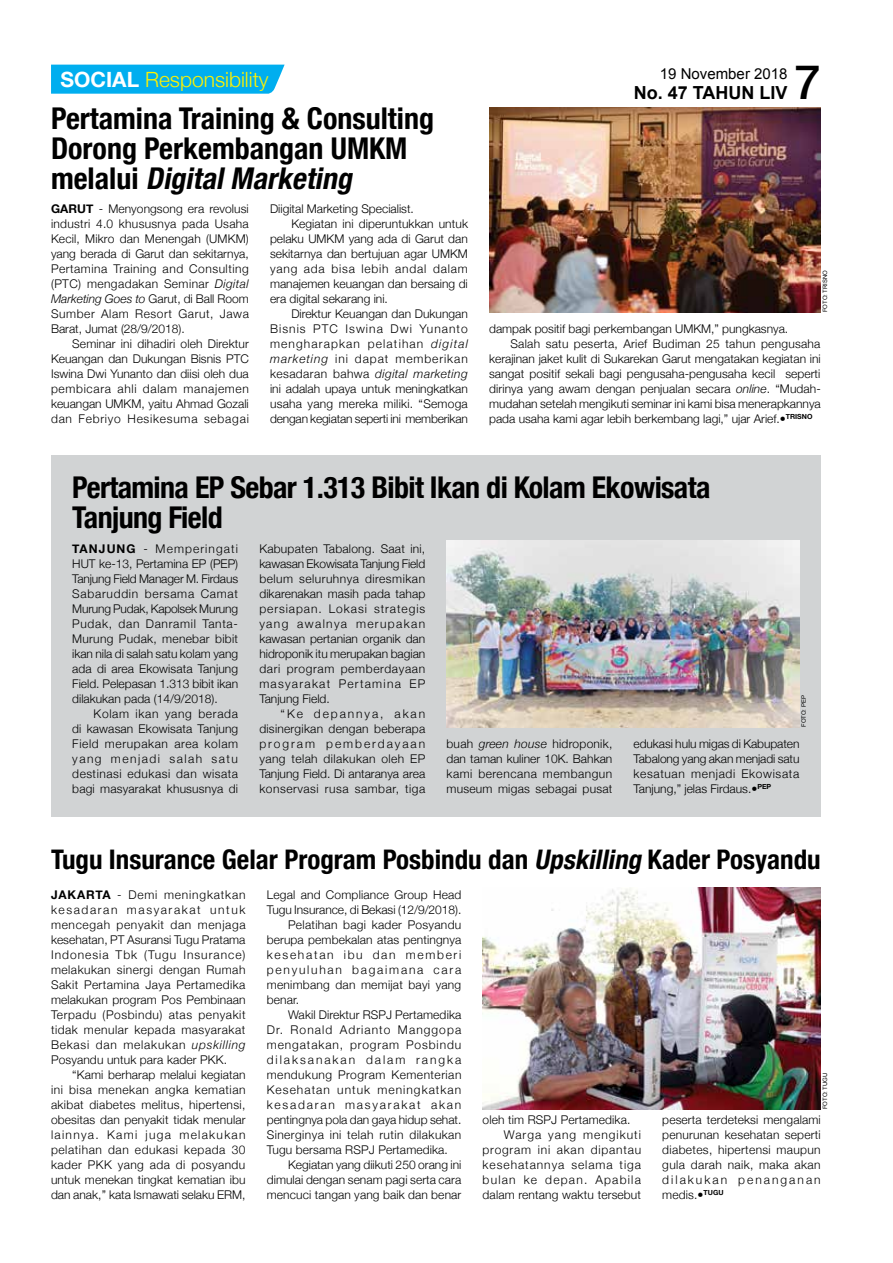
<style>
.page{position:relative;width:893px;height:1263px;background:#fff}
.page>*{position:absolute;margin:0;border:0;box-sizing:border-box;transform-origin:0 0}
.t1{font:500 47.25px "Helvetica Neue";color:#000}
.t2{font:700 condensed 30px/30px "Helvetica Neue";color:#000}
.t3{font:700 condensed 30px/30px "Helvetica Neue";letter-spacing:-.02em;color:#000}
.t4{font:700 condensed 27px "Helvetica Neue";color:#000}
.t5{font:300 21px "Helvetica Neue";color:#fff200}
.t6{font:700 18px "Arial";color:#000}
.t7{font:15px "Arial";color:#000}
.t8{font:300 12px/15px "Helvetica Neue";letter-spacing:.01em;color:#000;text-align:justify}
.t9{font:300 12px "Helvetica Neue";letter-spacing:.085em;color:#000}
.t10{font:300 12px "Helvetica Neue";letter-spacing:.075em;color:#000}
.t11{font:300 12px "Helvetica Neue";letter-spacing:.065em;color:#000}
.t12{font:300 12px "Helvetica Neue";letter-spacing:.145em;color:#000}
.t13{font:300 12px "Helvetica Neue";letter-spacing:-.015em;color:#000}
.t14{font:300 12px "Helvetica Neue";letter-spacing:.035em;color:#000}
.t15{font:italic 300 12px "Helvetica Neue";letter-spacing:.035em;color:#000}
.t16{font:300 12px "Helvetica Neue";letter-spacing:.095em;color:#000}
.t17{font:300 12px "Helvetica Neue";letter-spacing:.04em;color:#000}
.t18{font:300 12px "Helvetica Neue";letter-spacing:.09em;color:#000}
.t19{font:300 12px "Helvetica Neue";letter-spacing:.16em;color:#000}
.t20{font:300 12px "Helvetica Neue";letter-spacing:.15em;color:#000}
.t21{font:300 12px "Helvetica Neue";letter-spacing:.08em;color:#000}
.t22{font:300 12px "Helvetica Neue";letter-spacing:.1em;color:#000}
.t23{font:700 12px "Helvetica Neue";color:#000}
.t24{font:6px "Arial";color:#000}
.s1{font-weight:700;color:#fff}
.s2{font-style:italic}
.s3{font-weight:700}
.s4{font-style:normal}
</style>
<div class="page">
<svg style="left:51px;top:64px;width:234px;height:30px;background:#0fb2ef"></svg>
<div style="left:51px;top:455px;width:770px;height:361px;background:#d1d3d4"></div>
<img style="left:489px;top:108px;width:332px;height:204px">
<img style="left:446px;top:541px;width:353px;height:186px">
<img style="left:483px;top:887px;width:338px;height:222px">
<h3 class="t5" style="left:61px;top:63px;width:210px"><span class="s1">SOCIAL</span> Responsibility</h3>
<h2 class="t2" style="left:51px;top:101px;width:384px">Pertamina Training &amp; Consulting<br>Dorong Perkembangan UMKM m e l a l u i <span class="s2">DigitalMarketing</span></h2>
<p class="t8" style="left:51px;top:201px;width:199px"><span class="s3">GARUT</span> - Menyongsong era revolusi industri 4.0 khususnya pada Usaha Kecil, Mikro dan Menengah (UMKM) yang berada di Garut dan sekitarnya, Pertamina Training and Consulting (PTC) mengadakan Seminar <span class="s2">Digital Marketing Goes to</span> Garut, di Ball Room Sumber Alam Resort Garut, Jawa Barat, Jumat (28/9/2018).</p>
<p class="t8" style="left:51px;top:336px;width:199px;text-indent:21px">Seminar ini dihadiri oleh Direktur Keuangan dan Dukungan Bisnis PTC Iswina Dwi Yunanto dan diisi oleh dua pembicara ahli dalam manajemen keuangan UMKM, yaitu Ahmad Gozali dan Febriyo Hesikesuma sebagai</p>
<p class="t8" style="left:270px;top:201px;width:145px">Diigital Marketing Specialist.</p>
<p class="t8" style="left:291px;top:216px;width:178px">Kegiatan ini diperuntukkan untuk</p>
<p class="t8" style="left:270px;top:231px;width:199px">pelaku UMKM yang ada di Garut dan</p>
<p class="t8" style="left:270px;top:246px;width:199px">sekitarnya dan bertujuan agar UMKM</p>
<p class="t11" style="left:270px;top:259px;width:199px">yang ada bisa lebih andal dalam</p>
<p class="t8" style="left:270px;top:276px;width:199px">manajemen keuangan dan bersaing di</p>
<p class="t8" style="left:270px;top:291px;width:119px">era digital sekarang ini.</p>
<p class="t8" style="left:291px;top:306px;width:178px">Direktur Keuangan dan Dukungan</p>
<p class="t9" style="left:270px;top:319px;width:199px">Bisnis PTC Iswina Dwi Yunanto</p>
<p class="t16" style="left:270px;top:334px;width:199px">mengharapkan pelatihan <span class="s2">digital</span></p>
<p class="t10" style="left:270px;top:349px;width:199px"><span class="s2">marketing</span> ini dapat memberikan</p>
<p class="t15" style="left:270px;top:364px;width:199px"><span class="s4">kesadaran bahwa</span> digital marketing</p>
<p class="t8" style="left:270px;top:381px;width:199px">ini adalah upaya untuk meningkatkan</p>
<p class="t8" style="left:270px;top:396px;width:199px">usaha yang mereka miliki. “Semoga</p>
<p class="t13" style="left:270px;top:409px;width:199px">dengan kegiatan seperti ini memberikan</p>
<p class="t7" style="left:660px;top:64px;width:129px">19 November 2018</p>
<h3 class="t6" style="left:634px;top:81px;width:155px">No. 47 TAHUN LIV</h3>
<h1 class="t1" style="left:794px;top:44px;width:28px">7</h1>
<p class="t24" style="left:821px;top:312px;width:44px;rotate:-90deg">foto: trisno</p>
<p class="t8" style="left:489px;top:321px;width:301px">dampak positif bagi perkembangan UMKM,” pungkasnya.</p>
<p class="t8" style="left:510px;top:336px;width:312px">Salah satu peserta, Arief Budiman 25 tahun pengusaha</p>
<p class="t8" style="left:489px;top:351px;width:333px">kerajinan jaket kulit di Sukarekan Garut mengatakan kegiatan ini</p>
<p class="t8" style="left:489px;top:366px;width:333px">sangat positif sekali bagi pengusaha-pengusaha kecil seperti</p>
<p class="t8" style="left:489px;top:381px;width:333px">dirinya yang awam dengan penjualan secara <span class="s2">online</span>. “Mudah-</p>
<p class="t8" style="left:489px;top:396px;width:333px">mudahan setelah mengikuti seminar ini kami bisa menerapkannya</p>
<p class="t8" style="left:489px;top:411px;width:325px">pada usaha kami agar lebih berkembang lagi,” ujar Arief.•<sup>TRISNO</sup></p>
<h2 class="t3" style="left:72px;top:471px;width:640px">Pertamina EP Sebar 1.313 Bibit Ikan di Kolam Ekowisata<br>Tanjung Field</h2>
<p class="t23" style="left:72px;top:539px;width:55px">TANJ UNG</p>
<p class="t8" style="left:259px;top:540px;width:167px">Kabupaten Tabalong. Saat ini, kawasan Ekowisata Tanjung Field belum seluruhnya diresmikan dikarenakan masih pada tahap persiapan. Lokasi strategis yang awalnya merupakan kawasan pertanian organik dan hidroponik itu merupakan bagian dari program pemberdayaan masyarakat Pertamina EP Tanjung Field.</p>
<p class="t8" style="left:259px;top:705px;width:167px;text-indent:21px">“Ke depannya, akan disinergikan dengan beberapa program pemberdayaan yang telah dilakukan oleh EP Tanjung Field. Di antaranya area konservasi rusa sambar, tiga</p>
<p class="t8" style="left:72px;top:540px;width:167px;text-indent:71px">- Memperingati HUT ke-13, Pertamina EP (PEP)<br>Tanjung Field Manager M. Firdaus Sabaruddin bersama Camat Murung Pudak, Kapolsek Murung Pudak, dan Danramil Tanta-Murung Pudak, menebar bibit ikan nila di salah satu kolam yang ada di area Ekowisata Tanjung Field. Pelepasan 1.313 bibit ikan dilakukan pada (14/9/2018).</p>
<p class="t8" style="left:72px;top:705px;width:167px;text-indent:21px">Kolam ikan yang berada di kawasan Ekowisata Tanjung Field merupakan area kolam yang menjadi salah satu destinasi edukasi dan wisata bagi masyarakat khususnya di</p>
<p class="t24" style="left:800px;top:727px;width:33px;rotate:-90deg">foto: pep</p>
<p class="t8" style="left:446px;top:735px;width:167px">buah <span class="s2">green house</span> hidroponik, dan taman kuliner 10K. Bahkan kami berencana membangun museum migas sebagai pusat</p>
<p class="t8" style="left:634px;top:735px;width:167px">edukasi hulu migas di Kabupaten Tabalong yang akan menjadi satu kesatuan menjadi Ekowisata Tanjung,” jelas Firdaus.•<sup>PEP</sup></p>
<h3 class="t4" style="left:51px;top:837px;width:771px">Tugu Insurance Gelar Program Posbindu dan <span class="s2">Upskilling</span> Kader Posyandu</h3>
<p class="t8" style="left:51px;top:887px;width:196px"><span class="s3">JAKARTA</span> - Demi meningkatkan kesadaran masyarakat untuk mencegah penyakit dan menjaga kesehatan, PT Asuransi Tugu Pratama Indonesia Tbk (Tugu Insurance) melakukan sinergi dengan Rumah Sakit Pertamina Jaya Pertamedika melakukan program Pos Pembinaan Terpadu (Posbindu) atas penyakit tidak menular kepada masyarakat Bekasi dan melakukan <span class="s2">upskilling </span>Posyandu untuk para kader PKK.</p>
<p class="t8" style="left:51px;top:1067px;width:196px;text-indent:21px">“Kami berharap melalui kegiatan ini bisa menekan angka kematian akibat diabetes melitus, hipertensi, obesitas dan penyakit tidak menular lainnya. Kami juga melakukan pelatihan dan edukasi kepada 30 kader PKK yang ada di posyandu untuk menekan tingkat kematian ibu dan anak,’’ kata Ismawati selaku ERM,</p>
<p class="t8" style="left:267px;top:887px;width:196px">Legal and Compliance Group Head</p>
<p class="t8" style="left:267px;top:902px;width:196px">Tugu Insurance, di Bekasi (12/9/2018).</p>
<p class="t8" style="left:288px;top:917px;width:175px">Pelatihan bagi kader Posyandu</p>
<p class="t8" style="left:267px;top:932px;width:196px">berupa pembekalan atas pentingnya</p>
<p class="t12" style="left:267px;top:945px;width:196px">kesehatan ibu dan memberi</p>
<p class="t12" style="left:267px;top:960px;width:196px">penyuluhan bagaimana cara</p>
<p class="t8" style="left:267px;top:977px;width:196px">menimbang dan memijat bayi yang</p>
<p class="t8" style="left:267px;top:992px;width:34px">benar.</p>
<p class="t8" style="left:288px;top:1007px;width:175px">Wakil Direktur RSPJ Pertamedika</p>
<p class="t18" style="left:267px;top:1020px;width:196px">Dr. Ronald Adrianto Manggopa</p>
<p class="t10" style="left:267px;top:1035px;width:196px">mengatakan, program Posbindu</p>
<p class="t19" style="left:267px;top:1050px;width:196px">dilaksanakan dalam rangka</p>
<p class="t17" style="left:267px;top:1065px;width:196px">mendukung Program Kementerian</p>
<p class="t9" style="left:267px;top:1080px;width:196px">Kesehatan untuk meningkatkan</p>
<p class="t20" style="left:267px;top:1095px;width:196px">kesadaran masyarakat akan</p>
<p class="t8" style="left:267px;top:1112px;width:196px">pentingnya pola dan gaya hidup sehat.</p>
<p class="t14" style="left:267px;top:1125px;width:196px">Sinerginya ini telah rutin dilakukan</p>
<p class="t8" style="left:267px;top:1142px;width:183px">Tugu bersama RSPJ Pertamedika.</p>
<p class="t8" style="left:288px;top:1157px;width:175px">Kegiatan yang diikuti 250 orang ini</p>
<p class="t8" style="left:267px;top:1172px;width:196px">dimulai dengan senam pagi serta cara</p>
<p class="t8" style="left:267px;top:1187px;width:196px">mencuci tangan yang baik dan benar</p>
<p class="t24" style="left:821px;top:1109px;width:38px;rotate:-90deg">foto: tugu</p>
<p class="t8" style="left:483px;top:1112px;width:149px">oleh tim RSPJ Pertamedika.</p>
<p class="t9" style="left:504px;top:1125px;width:139px">Warga yang mengikuti</p>
<p class="t11" style="left:483px;top:1140px;width:160px">program ini akan dipantau</p>
<p class="t21" style="left:483px;top:1155px;width:160px">kesehatannya selama tiga</p>
<p class="t22" style="left:483px;top:1170px;width:160px">bulan ke depan. Apabila</p>
<p class="t8" style="left:483px;top:1187px;width:160px">dalam rentang waktu tersebut</p>
<p class="t8" style="left:662px;top:1112px;width:160px">peserta terdeteksi mengalami penurunan kesehatan seperti diabetes, hipertensi maupun gula darah naik, maka akan dilakukan penanganan medis.•<sup>TUGU</sup></p>
</div>
